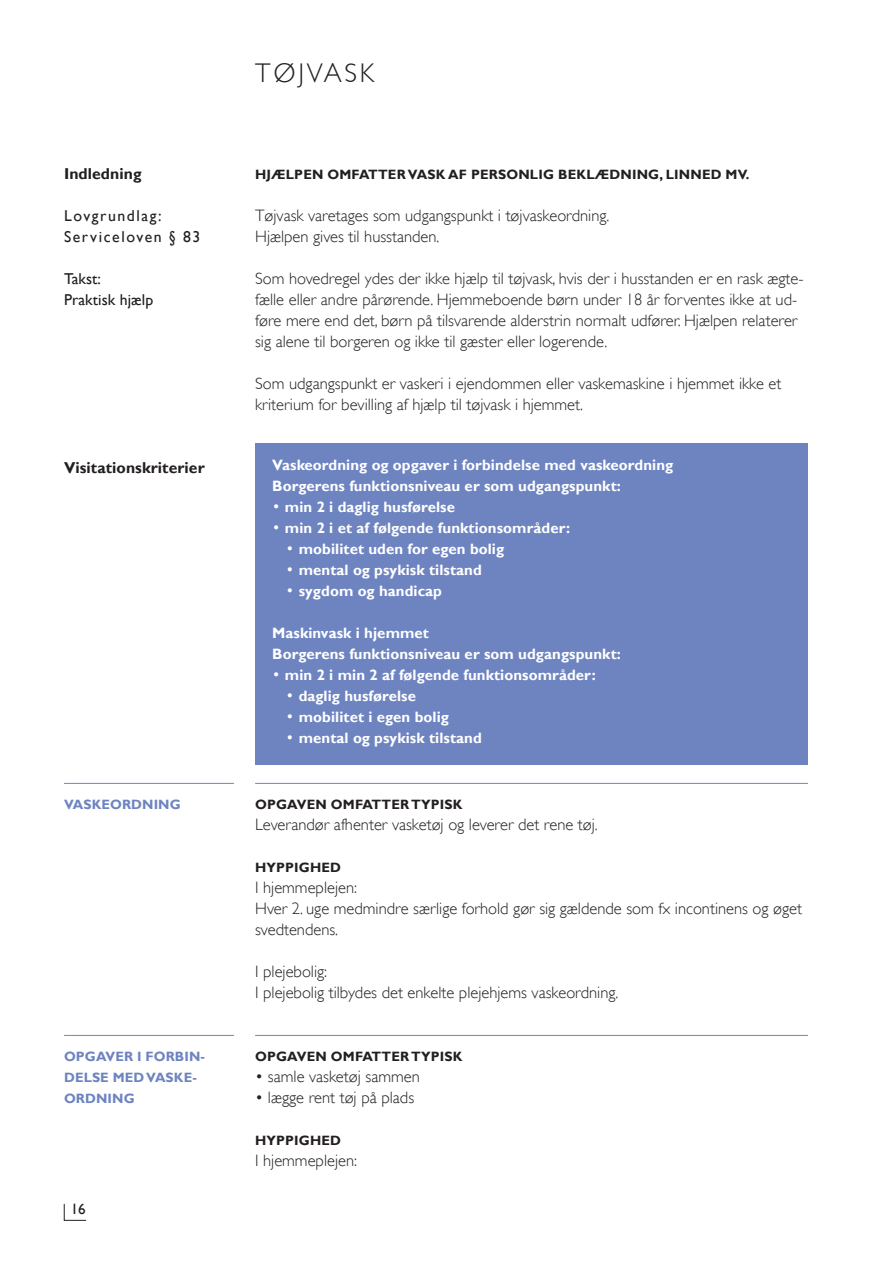
<style>
.page{position:relative;width:893px;height:1263px;background:#fff}
.page>*{position:absolute;margin:0;border:0;box-sizing:border-box;transform-origin:0 0}
.t1{font:300 27px "Gill Sans";letter-spacing:.1em;color:#231f20}
.t2{font:300 16.5px/21px "Gill Sans";color:#231f20}
.t3{font:700 15.75px "Gill Sans";letter-spacing:.005em;color:#231f20}
.t4{font:15.75px/21px "Gill Sans";letter-spacing:.1em;color:#231f20}
.t5{font:15.75px/21px "Gill Sans";letter-spacing:.005em;color:#231f20}
.t6{font:700 15px/21px "Gill Sans";letter-spacing:.005em;color:#fff}
.t7{font:15px "Gill Sans";color:#231f20}
.t8{font:700 13.5px "Gill Sans";letter-spacing:.01em;color:#231f20}
.t9{font:700 13.5px/21px "Gill Sans";letter-spacing:.005em;color:#6e84c1}
.s1{font-weight:300;font-size:16.5px}
</style>
<div class="page">
<svg style="left:64px;top:1203px;width:23px;height:18px"></svg>
<hr style="left:64px;top:783px;width:170px;height:1px;background:#6e84c1">
<hr style="left:64px;top:1035px;width:170px;height:1px;background:#6e84c1">
<hr style="left:255px;top:783px;width:553px;height:1px;background:#6e84c1">
<hr style="left:255px;top:1035px;width:553px;height:1px;background:#6e84c1">
<div style="left:255px;top:443px;width:553px;height:321px;background:#6e84c1"></div>
<h1 class="t1" style="left:255px;top:58px;width:120px">TØJVASK</h1>
<p class="t3" style="left:64px;top:166px;width:79px">Indledning</p>
<p class="t4" style="left:64px;top:207px;width:138px">Lovgrundlag:<br>Serviceloven § 83</p>
<p class="t5" style="left:64px;top:270px;width:91px">Takst:<br>Praktisk hjælp</p>
<p class="t8" style="left:255px;top:168px;width:496px">HJÆLPEN OMFATTER VASK AF PERSONLIG BEKLÆDNING, LINNED MV.</p>
<p class="t2" style="left:255px;top:206px;width:356px">Tøjvask varetages som udgangspunkt i tøjvaskeordning.<br>Hjælpen gives til husstanden.</p>
<p class="t2" style="left:255px;top:269px;width:550px">Som hovedregel ydes der ikke hjælp til tøjvask, hvis der i husstanden er en rask ægte&shy;fælle eller andre pårørende. Hjemmeboende børn under 18 år forventes ikke at ud&shy;føre mere end det, børn på tilsvarende alderstrin normalt udfører. Hjælpen relaterer sig alene til borgeren og ikke til gæster eller logerende.</p>
<p class="t2" style="left:255px;top:374px;width:528px">Som udgangspunkt er vaskeri i ejendommen eller vaskemaskine i hjemmet ikke et kriterium for bevilling af hjælp til tøjvask i hjemmet.</p>
<p class="t3" style="left:64px;top:460px;width:142px">Visitationskriterier</p>
<p class="t6" style="left:272px;top:455px;width:403px">Vaskeordning og opgaver i forbindelse med vaskeordning<br>Borgerens funktionsniveau er som udgangspunkt:</p>
<p class="t6" style="left:272px;top:497px;width:184px"><span class="s1">•</span> min 2 i daglig husførelse</p>
<p class="t6" style="left:272px;top:518px;width:300px"><span class="s1">•</span> min 2 i et af følgende funktionsområder:</p>
<p class="t6" style="left:286px;top:539px;width:220px"><span class="s1">•</span> mobilitet uden for egen bolig</p>
<p class="t6" style="left:286px;top:560px;width:197px"><span class="s1">•</span> mental og psykisk tilstand</p>
<p class="t6" style="left:286px;top:581px;width:158px"><span class="s1">•</span> sygdom og handicap</p>
<p class="t6" style="left:272px;top:623px;width:350px">Maskinvask i hjemmet<br>Borgerens funktionsniveau er som udgangspunkt:</p>
<p class="t6" style="left:272px;top:665px;width:325px"><span class="s1">•</span> min 2 i min 2 af følgende funktionsområder:</p>
<p class="t6" style="left:286px;top:686px;width:132px"><span class="s1">•</span> daglig husførelse</p>
<p class="t6" style="left:286px;top:707px;width:165px"><span class="s1">•</span> mobilitet i egen bolig</p>
<p class="t6" style="left:286px;top:728px;width:197px"><span class="s1">•</span> mental og psykisk tilstand</p>
<p class="t9" style="left:64px;top:795px;width:118px">VASKEORDNING</p>
<p class="t8" style="left:255px;top:798px;width:209px">OPGAVEN OMFATTER TYPISK</p>
<p class="t2" style="left:255px;top:815px;width:344px">Leverandør afhenter vasketøj og leverer det rene tøj.</p>
<p class="t8" style="left:255px;top:861px;width:87px">HYPPIGHED</p>
<p class="t2" style="left:255px;top:877px;width:548px">I hjemmeplejen:<br>Hver 2. uge medmindre særlige forhold gør sig gældende som fx incontinens og øget svedtendens.</p>
<p class="t2" style="left:255px;top:961px;width:365px">I plejebolig:<br>I plejebolig tilbydes det enkelte plejehjems vaskeordning.</p>
<p class="t9" style="left:64px;top:1047px;width:142px">OPGAVER I FORBIN-<br>DELSE MED VASKE-<br>ORDNING</p>
<p class="t8" style="left:255px;top:1050px;width:209px">OPGAVEN OMFATTER TYPISK</p>
<p class="t2" style="left:255px;top:1066px;width:166px">• samle vasketøj sammen</p>
<p class="t2" style="left:255px;top:1087px;width:161px">• lægge rent tøj på plads</p>
<p class="t8" style="left:255px;top:1134px;width:87px">HYPPIGHED</p>
<p class="t2" style="left:255px;top:1150px;width:103px">I hjemmeplejen:</p>
<p class="t7" style="left:71px;top:1202px;width:16px">16</p>
</div>
